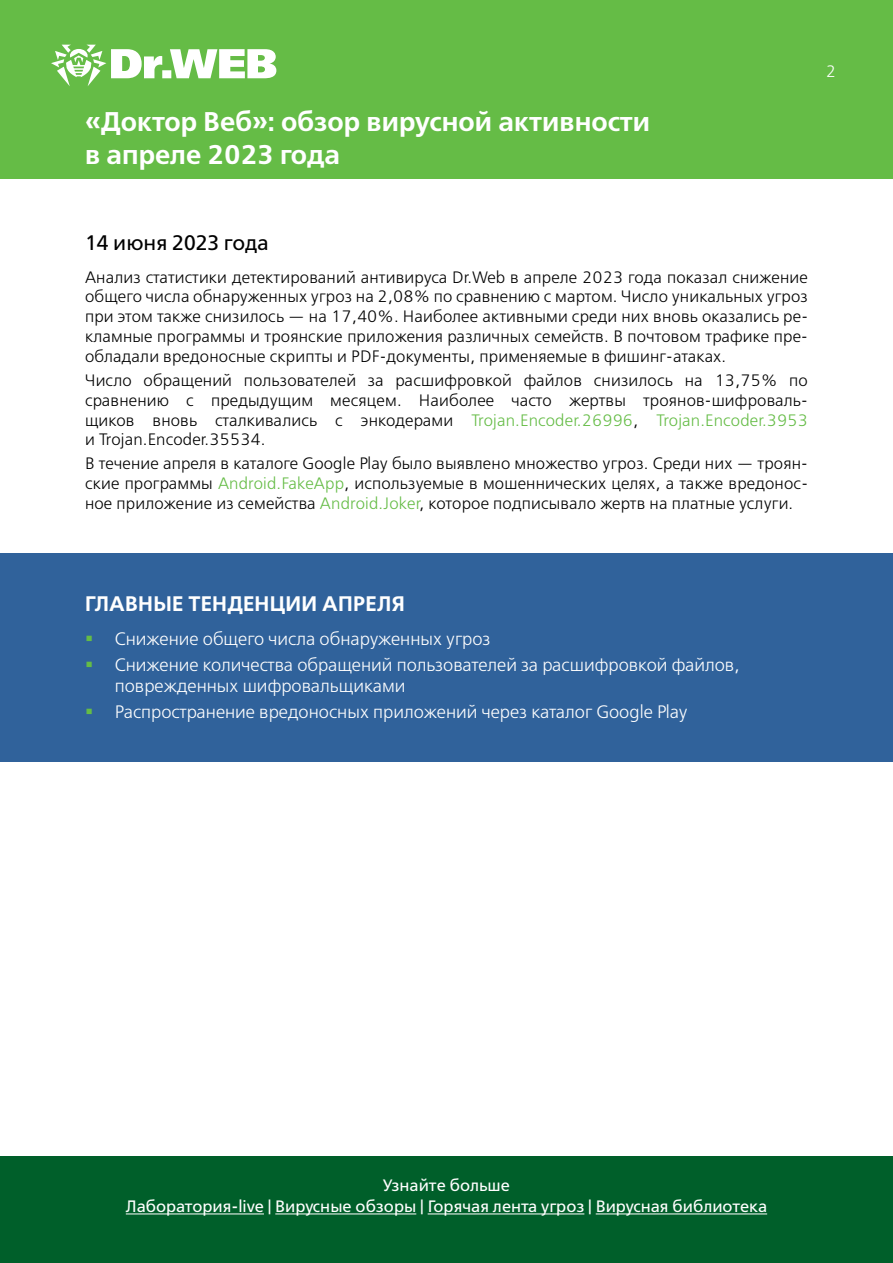
<style>
.page{position:relative;width:893px;height:1263px;background:#fff}
.page>*{position:absolute;margin:0;border:0;box-sizing:border-box;transform-origin:0 0}
.t1{font:600 27px/32.4px "Free Set";color:#fff}
.t2{font:600 21px "Free Set";letter-spacing:.01em;color:#fff}
.t3{font:21px "Free Set";color:#000}
.t4{font:300 18px/21.6px "Free Set";color:#fff}
.t5{font:300 16.5px/19.8px "Free Set";letter-spacing:.01em;color:#000;text-align:justify}
.t6{font:16.5px/21.6px "Free Set";color:#fff;text-align:center}
.t7{font:300 16.5px "Free Set";color:#fff}
.s1{color:#65bc46}
</style>
<div class="page">
<div style="left:0;top:0;width:893px;height:179px;background:#65bc46"></div>
<div style="left:0;top:1157px;width:893px;height:106px;background:#005f2a"></div>
<hr style="left:126px;top:1213px;width:138px;height:1px;background:#fff">
<hr style="left:275px;top:1213px;width:141px;height:1px;background:#fff">
<hr style="left:428px;top:1213px;width:156px;height:1px;background:#fff">
<hr style="left:596px;top:1213px;width:171px;height:1px;background:#fff">
<svg style="left:51px;top:45px;width:225px;height:41px"></svg>
<div style="left:0;top:553px;width:893px;height:208px;background:#30629b"></div>
<h1 class="t1" style="left:85px;top:105px;width:567px">«Доктор Веб»: обзор вирусной активности в апреле 2023 года</h1>
<p class="t7" style="left:826px;top:61px;width:12px">2</p>
<p class="t3" style="left:85px;top:229px;width:185px">14 июня 2023 года</p>
<p class="t5" style="left:85px;top:267px;width:724px">Анализ статистики детектирований антивируса Dr.Web в апреле 2023 года показал снижение общего числа обнаруженных угроз на 2,08% по сравнению с мартом. Число уникальных угроз при этом также снизилось — на 17,40%. Наиболее активными среди них вновь оказались ре&shy;кламные программы и троянские приложения различных семейств. В почтовом трафике пре&shy;обладали вредоносные скрипты и PDF-документы, применяемые в фишинг-атаках.</p>
<p class="t5" style="left:85px;top:370px;width:724px">Число обращений пользователей за расшифровкой файлов снизилось на 13,75% по сравнению с предыдущим месяцем. Наиболее часто жертвы троянов-шифроваль&shy;щиков вновь сталкивались с энкодерами <span class="s1">Trojan.Encoder.26996</span>, <span class="s1">Trojan.Encoder.3953 </span>и Trojan.Encoder.35534.</p>
<p class="t5" style="left:85px;top:454px;width:724px">В течение апреля в каталоге Google Play было выявлено множество угроз. Среди них — троян&shy;ские программы <span class="s1">Android.FakeApp</span>, используемые в мошеннических целях, а также вредонос&shy;ное приложение из семейства <span class="s1">Android.Joker</span>, которое подписывало жертв на платные услуги.</p>
<p class="t2" style="left:85px;top:590px;width:321px">Главные тенденции апреля</p>
<p class="t4" style="left:85px;top:628px;width:407px"><span class="s1">▪</span> Снижение общего числа обнаруженных угроз</p>
<p class="t4" style="left:115px;top:654px;width:627px;text-indent:-30px"><span class="s1">▪</span> Снижение количества обращений пользователей за расшифровкой файлов, поврежденных шифровальщиками</p>
<p class="t4" style="left:85px;top:701px;width:604px"><span class="s1">▪</span> Распространение вредоносных приложений через каталог Google Play</p>
<p class="t6" style="left:126px;top:1174px;width:643px">Узнайте больше<br>Лаборатория-live | Вирусные обзоры | Горячая лента угроз | Вирусная библиотека</p>
</div>
